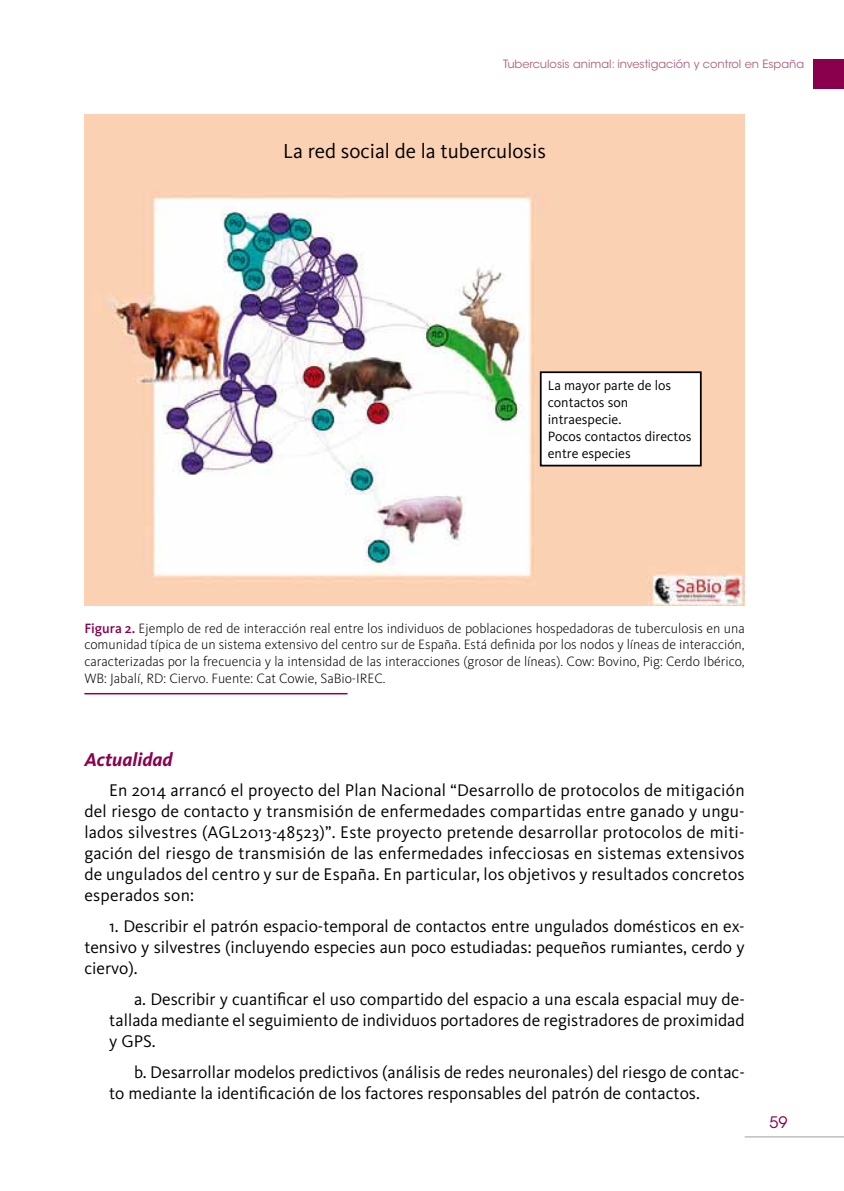
<style>
.page{position:relative;width:844px;height:1191px;background:#fff}
.page>*{position:absolute;margin:0;border:0;box-sizing:border-box;transform-origin:0 0}
.t1{font:21px "Kievit OT";color:#000}
.t2{font:italic 700 19.25px "Kievit OT";color:#8b004c}
.t3{font:17.5px/21px "Kievit OT";color:#000;text-align:justify}
.t4{font:15.75px "ITC Avant Garde Std";color:#8b004c}
.t5{font:300 14px/16.8px "Kievit OT";color:#000;text-align:justify}
.t6{font:14px/16.8px "Kievit OT";color:#000}
.t7{font:11.38px "ITC Avant Garde Std";color:#ae5f7e}
.s1{font-weight:500;color:#8b004c}
</style>
<div class="page">
<hr style="left:744px;top:1136px;width:99px;height:1px;background:#9c9e9f">
<div style="left:813px;top:60px;width:30px;height:29px;background:#8b004c"></div>
<hr style="left:84px;top:693px;width:263px;height:1px;background:#8b004c">
<img style="left:84px;top:114px;width:660px;height:491px">
<div style="left:540px;top:372px;width:160px;height:93px;background:#fff"></div>
<div style="left:539px;top:371px;width:162px;height:95px;border:2px solid #000"></div>
<p class="t7" style="left:503px;top:57px;width:302px">Tuberculosis animal: investigación y control en España</p>
<p class="t1" style="left:283px;top:138px;width:264px">La red social de la tuberculosis</p>
<p class="t6" style="left:547px;top:377px;width:145px">La mayor parte de los contactos son intraespecie.<br>Pocos contactos directos entre especies</p>
<p class="t5" style="left:84px;top:619px;width:661px"><span class="s1">Figura 2.</span> Ejemplo de red de interacción real entre los individuos de poblaciones hospedadoras de tuberculosis en una comunidad típica de un sistema extensivo del centro sur de España. Está definida por los nodos y líneas de interacción, caracterizadas por la frecuencia y la intensidad de las interacciones (grosor de líneas). Cow: Bovino, Pig: Cerdo Ibérico, WB: Jabalí, RD: Ciervo. Fuente: Cat Cowie, SaBio-IREC.</p>
<p class="t2" style="left:84px;top:747px;width:90px">Actualidad</p>
<p class="t3" style="left:84px;top:780px;width:661px;text-indent:25px">En 2014 arrancó el proyecto del Plan Nacional “Desarrollo de protocolos de mitigación del riesgo de contacto y transmisión de enfermedades compartidas entre ganado y ungu&shy;lados silvestres (AGL2013-48523)”. Este proyecto pretende desarrollar protocolos de miti&shy;gación del riesgo de transmisión de las enfermedades infecciosas en sistemas extensivos de ungulados del centro y sur de España. En particular, los objetivos y resultados concretos esperados son:</p>
<p class="t3" style="left:84px;top:916px;width:661px;text-indent:25px">1. Describir el patrón espacio-temporal de contactos entre ungulados domésticos en ex&shy;tensivo y silvestres (incluyendo especies aun poco estudiadas: pequeños rumiantes, cerdo y ciervo).</p>
<p class="t3" style="left:109px;top:988px;width:637px;text-indent:25px">a. Describir y cuantificar el uso compartido del espacio a una escala espacial muy de&shy;tallada mediante el seguimiento de individuos portadores de registradores de proximidad y GPS.</p>
<p class="t3" style="left:109px;top:1061px;width:637px;text-indent:25px">b. Desarrollar modelos predictivos (análisis de redes neuronales) del riesgo de contac&shy;to mediante la identificación de los factores responsables del patrón de contactos.</p>
<p class="t4" style="left:769px;top:1113px;width:20px">59</p>
</div>
